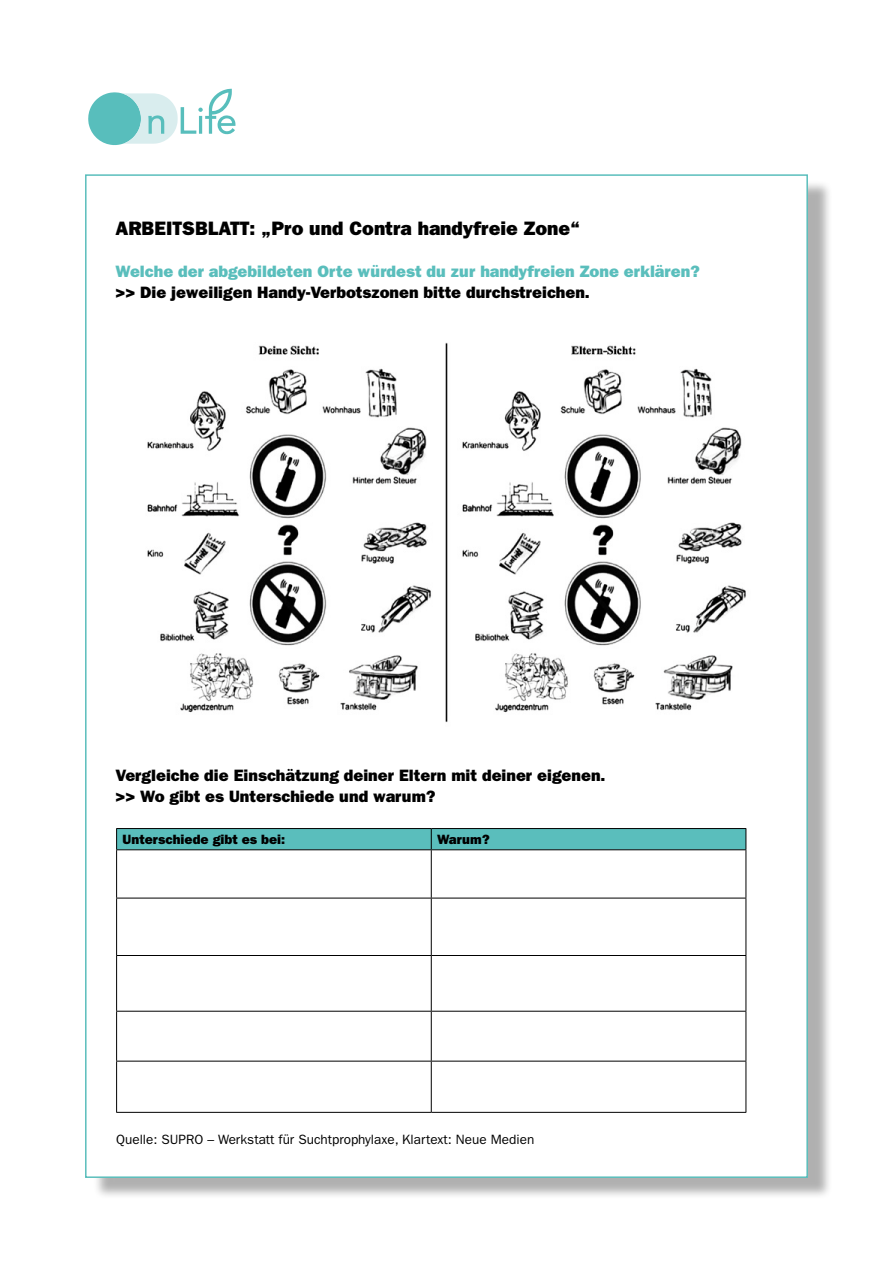
<style>
.page{position:relative;width:893px;height:1263px;background:#fff}
.page>*{position:absolute;margin:0;border:0;box-sizing:border-box;transform-origin:0 0}
.t1{font:19.5px "ITC Franklin Gothic Std Hvy";color:#000}
.t2{font:16.5px/21px "ITC Franklin Gothic Std Hvy";color:#000}
.t3{font:16.5px "ITC Franklin Gothic Std Hvy";color:#5abebc}
.t4{font:13.5px "ITC Franklin Gothic Std";color:#000}
.t5{font:13.5px "ITC Franklin Gothic Std Hvy";color:#000}
</style>
<div class="page">
<div style="left:93px;top:179px;width:740px;height:1021px;background:#000;opacity:.31"></div>
<div style="left:85px;top:174px;width:723px;height:1004px;background:#fff;border:2px solid #5abebc"></div>
<img style="left:147px;top:342px;width:599px;height:381px">
<svg style="left:117px;top:850px;width:629px;height:262px"></svg>
<svg style="left:116px;top:828px;width:631px;height:22px;background:#55b4b2"></svg>
<hr style="left:116px;top:849px;width:315px;height:1px;background:#000">
<hr style="left:116px;top:850px;width:1px;height:48px;background:#000">
<hr style="left:431px;top:849px;width:315px;height:1px;background:#000">
<hr style="left:431px;top:850px;width:1px;height:48px;background:#000">
<hr style="left:746px;top:850px;width:1px;height:48px;background:#000">
<hr style="left:116px;top:898px;width:315px;height:1px;background:#000">
<hr style="left:116px;top:898px;width:1px;height:57px;background:#000">
<hr style="left:431px;top:898px;width:315px;height:1px;background:#000">
<hr style="left:431px;top:898px;width:1px;height:57px;background:#000">
<hr style="left:746px;top:898px;width:1px;height:57px;background:#000">
<hr style="left:116px;top:955px;width:315px;height:1px;background:#000">
<hr style="left:116px;top:956px;width:1px;height:55px;background:#000">
<hr style="left:431px;top:955px;width:315px;height:1px;background:#000">
<hr style="left:431px;top:956px;width:1px;height:55px;background:#000">
<hr style="left:746px;top:956px;width:1px;height:55px;background:#000">
<hr style="left:116px;top:1011px;width:315px;height:1px;background:#000">
<hr style="left:116px;top:1011px;width:1px;height:50px;background:#000">
<hr style="left:431px;top:1011px;width:315px;height:1px;background:#000">
<hr style="left:431px;top:1011px;width:1px;height:50px;background:#000">
<hr style="left:746px;top:1011px;width:1px;height:50px;background:#000">
<hr style="left:116px;top:1061px;width:315px;height:1px;background:#000">
<hr style="left:116px;top:1061px;width:1px;height:51px;background:#000">
<hr style="left:431px;top:1061px;width:315px;height:1px;background:#000">
<hr style="left:431px;top:1061px;width:1px;height:51px;background:#000">
<hr style="left:746px;top:1061px;width:1px;height:51px;background:#000">
<hr style="left:116px;top:1112px;width:315px;height:1px;background:#000">
<hr style="left:431px;top:1112px;width:315px;height:1px;background:#000">
<svg style="left:88px;top:89px;width:147px;height:56px"></svg>
<p class="t1" style="left:116px;top:216px;width:466px">ARBEITSBLATT: „Pro und Contra handyfreie Zone“</p>
<p class="t3" style="left:116px;top:261px;width:586px">Welche der abgebildeten Orte würdest du zur handyfreien Zone erklären?</p>
<p class="t2" style="left:116px;top:281px;width:476px">&gt;&gt; Die jeweiligen Handy-Verbotszonen bitte durchstreichen.</p>
<p class="t2" style="left:116px;top:764px;width:491px">Vergleiche die Einschätzung deiner Eltern mit deiner eigenen. &gt;&gt; Wo gibt es Unterschiede und warum?</p>
<p class="t5" style="left:123px;top:831px;width:164px">Unterschiede gibt es bei:</p>
<p class="t5" style="left:437px;top:831px;width:54px">Warum?</p>
<p class="t4" style="left:116px;top:1132px;width:420px">Quelle: SUPRO – Werkstatt für Suchtprophylaxe, Klartext: Neue Medien</p>
</div>
